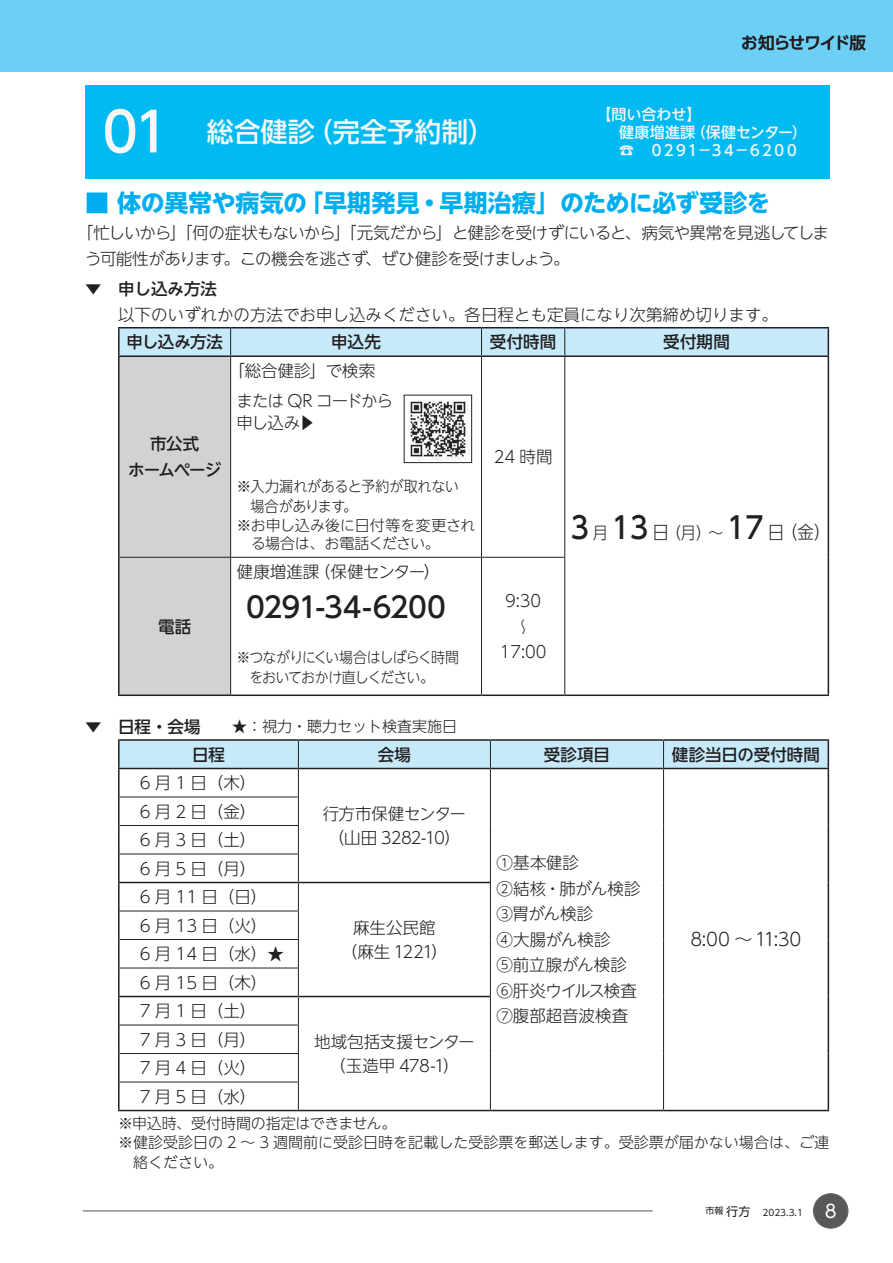
<style>
.page{position:relative;width:893px;height:1263px;background:#fff}
.page>*{position:absolute;margin:0;border:0;box-sizing:border-box;transform-origin:0 0}
.t1{font:500 30px "UD Shin Go NT Pro";color:#231f20;scale:.92 1}
.t2{font:500 28.5px "UD Shin Go NT Pro";letter-spacing:-.025em;color:#231f20}
.t3{font:500 27px "UD Shin Go NT Pro";letter-spacing:.005em;color:#f5f7f7}
.t4{font:700 24px "UD Shin Go NT Pro";letter-spacing:-.005em;color:#00aeef}
.t5{font:300 18px "UD Shin Go NT Pro";color:#231f20}
.t6{font:300 16.5px/25.5px "UD Shin Go NT Pro";letter-spacing:-.01em;color:#231f20;text-align:center}
.t7{font:300 16.5px/25.5px "UD Shin Go NT Pro";letter-spacing:-.045em;color:#231f20}
.t8{font:500 16.5px "UD Shin Go NT Pro";color:#231f20}
.t9{font:300 16.5px/30px "UD Shin Go NT Pro";letter-spacing:-.04em;color:#231f20}
.t10{font:500 16.5px/25.5px "UD Shin Go NT Pro";letter-spacing:-.055em;color:#231f20;text-align:center}
.t11{font:500 16.5px "UD Shin Go Pro";letter-spacing:-.045em;color:#231f20}
.t12{font:300 15px "UD Shin Go NT Pro";color:#231f20}
.t13{font:500 15px/18px "UD Shin Go NT Pro";letter-spacing:-.02em;color:#f5f7f7}
.t14{font:300 15px/19.5px "UD Shin Go NT Pro";letter-spacing:-.06em;color:#231f20;scale:.93 1}
.t15{font:300 15px "UD Shin Go NT Pro";letter-spacing:-.025em;color:#231f20}
.t16{font:300 15px "UD Shin Go NT Pro";letter-spacing:-.035em;color:#231f20;scale:.94 1}
.t17{font:9px "UD Shin Go NT Pro";color:#231f20}
.s1{font-size:54px}
.s2{font-weight:300;font-size:16.5px}
.s3{font-weight:300;font-size:18px}
.s4{font-weight:500;font-size:16.5px}
.s5{font-size:12px}
.s6{font-family:"UD Shin M Go Pro";font-size:18px;color:#fff}
</style>
<div class="page">
<div style="left:813px;top:1194px;width:35px;height:34px;background:#57585a;border-radius:50%"></div>
<div style="left:813px;top:1193px;width:35px;height:35px;border:1px solid #636366;border-radius:50%"></div>
<hr style="left:83px;top:1210px;width:570px;height:1px;background:#636366">
<div style="left:0;top:0;width:893px;height:72px;background:#6bcff6"></div>
<div style="left:85px;top:85px;width:744px;height:93px;background:#00baf1"></div>
<hr style="left:118px;top:357px;width:2px;height:200px;background:#231f20">
<hr style="left:118px;top:557px;width:2px;height:137px;background:#231f20">
<hr style="left:118px;top:694px;width:113px;height:2px;background:#231f20">
<hr style="left:231px;top:694px;width:251px;height:2px;background:#231f20">
<hr style="left:482px;top:694px;width:83px;height:2px;background:#231f20">
<hr style="left:565px;top:694px;width:264px;height:2px;background:#231f20">
<hr style="left:118px;top:327px;width:113px;height:1px;background:#231f20">
<hr style="left:118px;top:328px;width:2px;height:27px;background:#231f20">
<hr style="left:231px;top:327px;width:251px;height:1px;background:#231f20">
<hr style="left:482px;top:327px;width:83px;height:1px;background:#231f20">
<hr style="left:565px;top:327px;width:264px;height:1px;background:#231f20">
<hr style="left:118px;top:355px;width:113px;height:2px;background:#231f20">
<svg style="left:119px;top:328px;width:710px;height:367px"></svg>
<hr style="left:118px;top:769px;width:2px;height:28px;background:#231f20">
<hr style="left:118px;top:797px;width:2px;height:28px;background:#231f20">
<hr style="left:118px;top:825px;width:2px;height:29px;background:#231f20">
<hr style="left:118px;top:854px;width:2px;height:28px;background:#231f20">
<hr style="left:118px;top:882px;width:180px;height:1px;background:#231f20">
<hr style="left:118px;top:883px;width:2px;height:28px;background:#231f20">
<hr style="left:118px;top:911px;width:2px;height:28px;background:#231f20">
<hr style="left:118px;top:939px;width:2px;height:29px;background:#231f20">
<hr style="left:118px;top:968px;width:2px;height:28px;background:#231f20">
<hr style="left:118px;top:996px;width:180px;height:1px;background:#231f20">
<hr style="left:118px;top:997px;width:2px;height:28px;background:#231f20">
<hr style="left:118px;top:1025px;width:2px;height:28px;background:#231f20">
<hr style="left:118px;top:1053px;width:2px;height:29px;background:#231f20">
<hr style="left:118px;top:1082px;width:2px;height:28px;background:#231f20">
<hr style="left:118px;top:1110px;width:180px;height:1px;background:#231f20">
<hr style="left:298px;top:1110px;width:192px;height:1px;background:#231f20">
<hr style="left:490px;top:1110px;width:174px;height:1px;background:#231f20">
<hr style="left:664px;top:1110px;width:165px;height:1px;background:#231f20">
<hr style="left:118px;top:739px;width:180px;height:2px;background:#231f20">
<hr style="left:118px;top:741px;width:2px;height:27px;background:#231f20">
<hr style="left:298px;top:739px;width:192px;height:2px;background:#231f20">
<hr style="left:490px;top:739px;width:174px;height:2px;background:#231f20">
<hr style="left:118px;top:768px;width:180px;height:1px;background:#231f20">
<hr style="left:664px;top:739px;width:165px;height:2px;background:#231f20">
<svg style="left:119px;top:740px;width:710px;height:370px"></svg>
<p class="t11" style="left:741px;top:29px;width:126px">お知らせワイド版</p>
<h3 class="t3" style="left:102px;top:110px;width:394px"><span class="s1">01</span> 総合健診（完全予約制）</h3>
<p class="t13" style="left:604px;top:105px;width:205px;text-indent:-8px">【問い合わせ】<br>　健康増進課（保健センター）　☎　０２９１－３４－６２００</p>
<h3 class="t4" style="left:85px;top:183px;width:687px">■ 体の異常や病気の「早期発見・早期治療」のために必ず受診を</h3>
<p class="t7" style="left:85px;top:220px;width:745px;text-indent:-8px">「忙しいから」「何の症状もないから」「元気だから」と健診を受けずにいると、病気や異常を見逃してしまう可能性があります。この機会を逃さず、ぜひ健診を受けましょう。</p>
<p class="t8" style="left:85px;top:276px;width:133px">▼　申し込み方法</p>
<p class="t6" style="left:118px;top:301px;width:661px">以下のいずれかの方法でお申し込みください。各日程とも定員になり次第締め切ります。</p>
<p class="t8" style="left:127px;top:329px;width:98px">申し込み方法</p>
<p class="t8" style="left:331px;top:329px;width:51px">申込先</p>
<p class="t8" style="left:490px;top:329px;width:68px">受付時間</p>
<p class="t8" style="left:663px;top:329px;width:68px">受付期間</p>
<p class="t10" style="left:128px;top:431px;width:95px">市公式<br>ホームページ</p>
<p class="t8" style="left:158px;top:613px;width:35px">電話</p>
<p class="t9" style="left:237px;top:355px;width:158px;text-indent:-8px">「総合健診」で検索または QR コードから</p>
<p class="t6" style="left:237px;top:410px;width:80px">申し込み▶</p>
<p class="t12" style="left:237px;top:475px;width:224px">※入力漏れがあると予約が取れない</p>
<p class="t16" style="left:250px;top:494px;width:115px">場合があります。</p>
<p class="t12" style="left:237px;top:514px;width:240px">※お申し込み後に日付等を変更され</p>
<p class="t15" style="left:251px;top:532px;width:191px">る場合は、お電話ください。</p>
<p class="t6" style="left:237px;top:558px;width:205px">健康増進課（保健センター）</p>
<h2 class="t2" style="left:246px;top:584px;width:201px">0291-34-6200</h2>
<p class="t14" style="left:249px;top:647px;width:227px;text-indent:-13px">※つながりにくい場合はしばらく時間をおいておかけ直しください。</p>
<p class="t6" style="left:494px;top:443px;width:60px">24 時間</p>
<p class="t6" style="left:500px;top:587px;width:48px">9:30～<br>17:00</p>
<h1 class="t1" style="left:571px;top:503px;width:284px">3 <span class="s2">月</span> 13 <span class="s3">日</span><span class="s2">（月）～</span> 17 <span class="s3">日（金）</span></h1>
<p class="t12" style="left:85px;top:715px;width:373px"><span class="s4">▼　日程・会場　</span> ★：視力・聴力セット検査実施日</p>
<p class="t8" style="left:192px;top:741px;width:34px">日程</p>
<p class="t8" style="left:378px;top:741px;width:35px">会場</p>
<p class="t8" style="left:544px;top:741px;width:68px">受診項目</p>
<p class="t8" style="left:672px;top:741px;width:150px">健診当日の受付時間</p>
<p class="t6" style="left:140px;top:769px;width:118px">6 月 1 日（木）</p>
<p class="t7" style="left:323px;top:801px;width:145px;line-height:24px;text-align:center">行方市保健センター（山田 3282-10）</p>
<p class="t6" style="left:496px;top:850px;width:146px;text-align:left">①基本健診<br>②結核・肺がん検診<br>③胃がん検診<br>④大腸がん検診<br>⑤前立腺がん検診<br>⑥肝炎ウイルス検査<br>⑦腹部超音波検査</p>
<p class="t6" style="left:140px;top:796px;width:129px;line-height:28.5px;text-align:left">6 月 2 日（金）<br>6 月 3 日（土）<br>6 月 5 日（月）<br>6 月 11 日（日）</p>
<p class="t6" style="left:140px;top:910px;width:146px;line-height:28.5px;text-align:left">6 月 13 日（火）<br>6 月 14 日（水）★<br>6 月 15 日（木）<br>7 月 1 日（土）</p>
<p class="t6" style="left:341px;top:915px;width:109px;line-height:24px">麻生公民館<br>（麻生 1221）</p>
<p class="t5" style="left:690px;top:925px;width:112px">8:00 ～11:30</p>
<p class="t6" style="left:140px;top:1024px;width:118px;line-height:28.5px;text-align:justify">7 月 3 日（月）7 月 4 日（火）7 月 5 日（水）</p>
<p class="t12" style="left:118px;top:1111px;width:280px">※申込時、受付時間の指定はできません。</p>
<p class="t12" style="left:118px;top:1130px;width:712px">※健診受診日の 2 ～ 3 週間前に受診日時を記載した受診票を郵送します。受診票が届かない場合は、ご連</p>
<p class="t12" style="left:133px;top:1150px;width:91px">絡ください。</p>
<p class="t6" style="left:314px;top:1029px;width:162px;line-height:24px">地域包括支援センター（玉造甲 478-1）</p>
<p class="t17" style="left:705px;top:1205px;width:133px">市報 <span class="s5">行方　</span>2023.3.1 <span class="s6">8</span></p>
</div>
